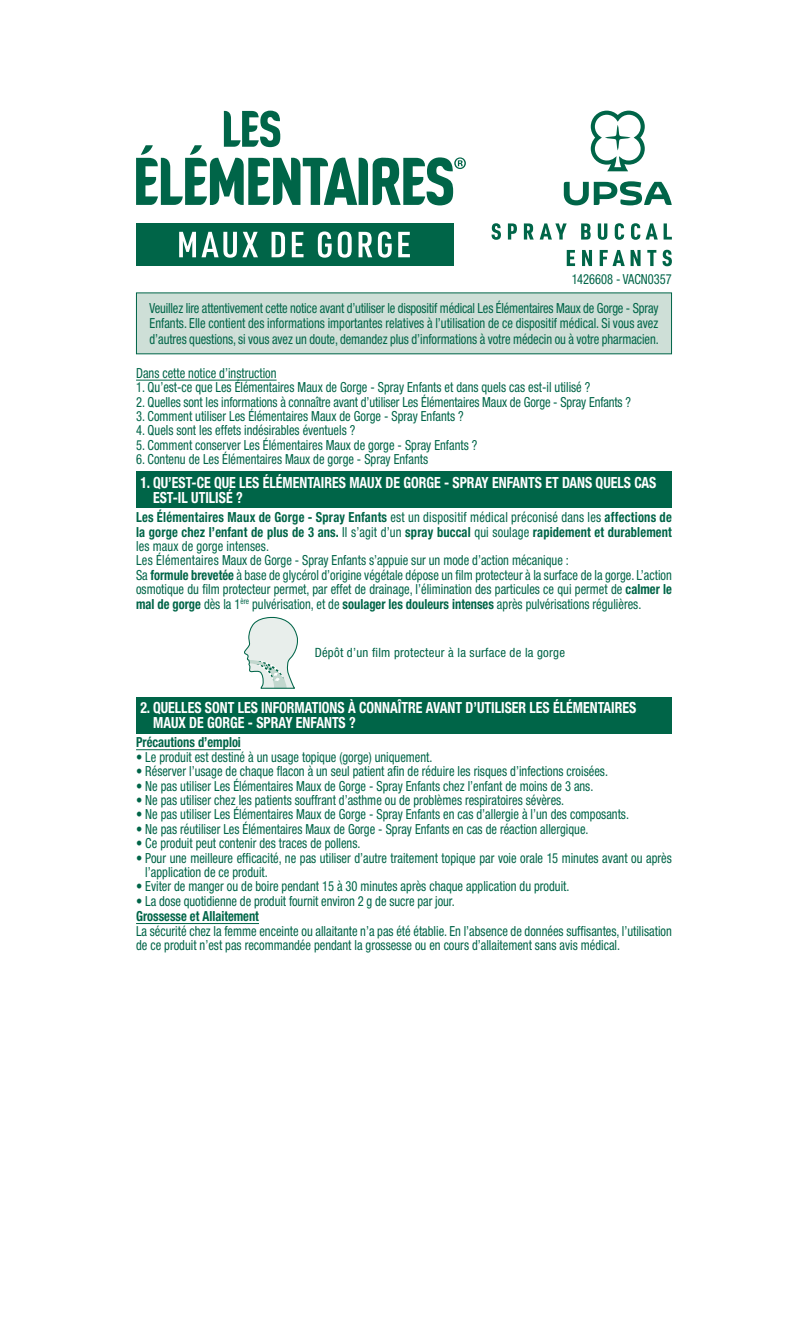
<style>
.page{position:relative;width:808px;height:1336px;background:#fff}
.page>*{position:absolute;margin:0;border:0;box-sizing:border-box;transform-origin:0 0}
.t1{font:700 condensed 15.3px/15.3px "Helvetica Neue LT";color:#fff;scale:.9 1}
.t2{font:condensed 13.8px/14.4px "Helvetica Neue LT";color:#006548;scale:.9 1}
.t3{font:700 condensed 13.8px "Helvetica Neue LT";color:#006548;scale:.9 1}
.t4{font:condensed 12.75px "Helvetica Neue LT";letter-spacing:.02em;color:#006548}
.s1{font-weight:700}
</style>
<div class="page">
<hr style="left:136px;top:380px;width:141px;height:1px;background:#006548">
<hr style="left:136px;top:749px;width:105px;height:1px;background:#006548">
<hr style="left:136px;top:923px;width:123px;height:1px;background:#006548">
<div style="left:136px;top:471px;width:536px;height:37px;background:#006548"></div>
<div style="left:136px;top:696px;width:536px;height:37px;background:#006548"></div>
<div style="left:136px;top:293px;width:535px;height:61px;background:#cedfd7"></div>
<svg style="left:564px;top:181px;width:108px;height:24px"></svg>
<svg style="left:591px;top:111px;width:54px;height:60px"></svg>
<svg style="left:136px;top:110px;width:330px;height:96px"></svg>
<div style="left:136px;top:223px;width:317px;height:43px;background:#006548"></div>
<svg style="left:179px;top:232px;width:79px;height:25px"></svg>
<svg style="left:272px;top:232px;width:13px;height:25px"></svg>
<svg style="left:292px;top:232px;width:11px;height:25px"></svg>
<svg style="left:318px;top:231px;width:14px;height:26px"></svg>
<svg style="left:338px;top:231px;width:14px;height:26px"></svg>
<svg style="left:359px;top:232px;width:13px;height:25px"></svg>
<svg style="left:378px;top:231px;width:14px;height:26px"></svg>
<svg style="left:398px;top:232px;width:12px;height:25px"></svg>
<svg style="left:491px;top:223px;width:10px;height:17px"></svg>
<svg style="left:508px;top:223px;width:9px;height:16px"></svg>
<svg style="left:524px;top:223px;width:10px;height:16px"></svg>
<svg style="left:540px;top:223px;width:27px;height:16px"></svg>
<svg style="left:581px;top:223px;width:10px;height:16px"></svg>
<svg style="left:598px;top:223px;width:9px;height:17px"></svg>
<svg style="left:615px;top:223px;width:9px;height:17px"></svg>
<svg style="left:631px;top:223px;width:41px;height:17px"></svg>
<svg style="left:567px;top:250px;width:8px;height:16px"></svg>
<svg style="left:582px;top:250px;width:10px;height:16px"></svg>
<svg style="left:600px;top:250px;width:40px;height:16px"></svg>
<svg style="left:647px;top:250px;width:9px;height:16px"></svg>
<svg style="left:662px;top:250px;width:10px;height:16px"></svg>
<svg style="left:244px;top:616px;width:54px;height:73px"></svg>
<p class="t2" style="left:572px;top:272px;width:113px">1426608 - VACN0357</p>
<p class="t2" style="left:150px;top:300px;width:567px;line-height:15.3px;text-align:justify">Veuillez lire attentivement cette notice avant d’utiliser le dispositif médical Les Élémentaires Maux de Gorge - Spray Enfants. Elle contient des informations importantes relatives à l’utilisation de ce dispositif médical. Si vous avez d’autres questions, si vous avez un doute, demandez plus d’informations à votre médecin ou à votre pharmacien.</p>
<p class="t2" style="left:136px;top:365px;width:158px">Dans cette notice d’instruction</p>
<p class="t2" style="left:136px;top:380px;width:506px">1. Qu’est-ce que Les Élémentaires Maux de Gorge - Spray Enfants et dans quels cas est-il utilisé ?</p>
<p class="t2" style="left:136px;top:394px;width:551px">2. Quelles sont les informations à connaître avant d’utiliser Les Élémentaires Maux de Gorge - Spray Enfants ?</p>
<p class="t2" style="left:136px;top:409px;width:366px">3. Comment utiliser Les Élémentaires Maux de Gorge - Spray Enfants ?</p>
<p class="t2" style="left:136px;top:423px;width:245px">4. Quels sont les effets indésirables éventuels ?</p>
<p class="t2" style="left:136px;top:437px;width:381px">5. Comment conserver Les Élémentaires Maux de gorge - Spray Enfants ?</p>
<p class="t2" style="left:136px;top:452px;width:326px">6. Contenu de Les Élémentaires Maux de gorge - Spray Enfants</p>
<p class="t1" style="left:153px;top:474px;width:561px;text-indent:-13px">1. QU’EST-CE QUE LES ÉLÉMENTAIRES MAUX DE GORGE - SPRAY ENFANTS ET DANS QUELS CAS<br>EST-IL UTILISÉ ?</p>
<p class="t2" style="left:136px;top:510px;width:597px"><span class="s1">Les Élémentaires Maux de Gorge - Spray Enfants</span> est un dispositif médical préconisé dans les <span class="s1">affections de la gorge chez l’enfant de plus de 3 ans.</span> Il s’agit d’un <span class="s1">spray buccal</span> qui soulage <span class="s1">rapidement et durablement </span>les maux de gorge intenses.<br>Les Élémentaires Maux de Gorge - Spray Enfants s’appuie sur un mode d’action mécanique :<br>Sa <span class="s1">formule brevetée</span> à base de glycérol d’origine végétale dépose un film protecteur à la surface de la gorge. L’action osmotique du film protecteur permet, par effet de drainage, l’élimination des particules ce qui permet de <span class="s1">calmer le mal de gorge</span> dès la 1<sup>ère</sup> pulvérisation, et de <span class="s1">soulager les douleurs intenses</span> après pulvérisations régulières.</p>
<p class="t4" style="left:315px;top:645px;width:252px">Dépôt d’un film protecteur à la surface de la gorge</p>
<p class="t1" style="left:153px;top:699px;width:538px;text-indent:-13px">2. QUELLES SONT LES INFORMATIONS À CONNAÎTRE AVANT D’UTILISER LES ÉLÉMENTAIRES<br>MAUX DE GORGE - SPRAY ENFANTS ?</p>
<p class="t3" style="left:136px;top:734px;width:118px">Précautions d’emploi</p>
<p class="t2" style="left:136px;top:749px;width:331px">• Le produit est destiné à un usage topique (gorge) uniquement.</p>
<p class="t2" style="left:136px;top:764px;width:526px">• Réserver l’usage de chaque flacon à un seul patient afin de réduire les risques d’infections croisées.</p>
<p class="t2" style="left:136px;top:778px;width:510px">• Ne pas utiliser Les Élémentaires Maux de Gorge - Spray Enfants chez l’enfant de moins de 3 ans.</p>
<p class="t2" style="left:136px;top:792px;width:477px">• Ne pas utiliser chez les patients souffrant d’asthme ou de problèmes respiratoires sévères.</p>
<p class="t2" style="left:136px;top:807px;width:549px">• Ne pas utiliser Les Élémentaires Maux de Gorge - Spray Enfants en cas d’allergie à l’un des composants.</p>
<p class="t2" style="left:136px;top:821px;width:504px">• Ne pas réutiliser Les Élémentaires Maux de Gorge - Spray Enfants en cas de réaction allergique.</p>
<p class="t2" style="left:136px;top:836px;width:251px">• Ce produit peut contenir des traces de pollens.</p>
<p class="t2" style="left:145px;top:850px;width:586px;text-indent:-9px">• Pour une meilleure efficacité, ne pas utiliser d’autre traitement topique par voie orale 15 minutes avant ou après l’application de ce produit.</p>
<p class="t2" style="left:136px;top:879px;width:483px">• Eviter de manger ou de boire pendant 15 à 30 minutes après chaque application du produit.</p>
<p class="t2" style="left:136px;top:893px;width:355px">• La dose quotidienne de produit fournit environ 2 g de sucre par jour.</p>
<p class="t3" style="left:136px;top:907px;width:138px">Grossesse et Allaitement</p>
<p class="t2" style="left:136px;top:923px;width:597px">La sécurité chez la femme enceinte ou allaitante n’a pas été établie. En l’absence de données suffisantes, l’utilisation de ce produit n’est pas recommandée pendant la grossesse ou en cours d’allaitement sans avis médical.</p>
</div>
